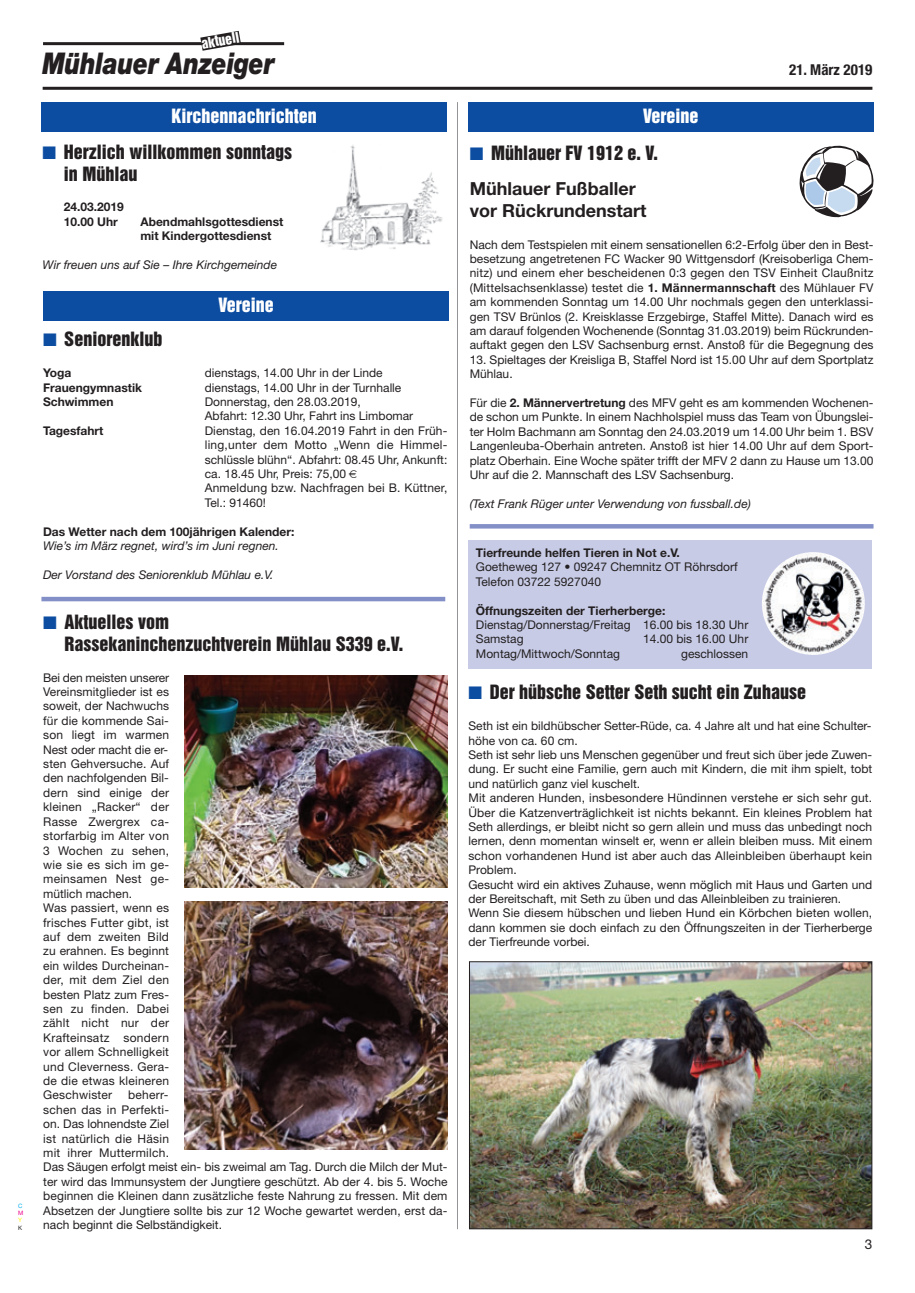
<style>
.page{position:relative;width:915px;height:1293px;background:#fff}
.page>*{position:absolute;margin:0;border:0;box-sizing:border-box;transform-origin:0 0}
.t1{font:italic 900 30px "Helvetica Neue";letter-spacing:-.01em;color:#231f20;scale:.8 1}
.t2{font:18px/22.4px "Helvetica Inserat";color:#231f20}
.t3{font:700 18px/21.6px "Helvetica Neue";color:#231f20}
.t4{font:18px "Helvetica Inserat";color:#fff}
.t5{font:700 condensed 15px "Helvetica Neue";color:#231f20}
.t6{font:13.5px "Helvetica Inserat";color:#fff}
.t7{font:13.5px "Helvetica Neue";color:#231f20}
.t8{font:12px/14.4px "Helvetica Neue";color:#231f20}
.t9{font:12px/14.4px "Helvetica Neue";letter-spacing:.02em;color:#231f20}
.t10{font:700 12px/14.4px "Helvetica Neue";color:#231f20}
.t11{font:italic 12px "Helvetica Neue";color:#231f20}
.t12{font:6px "Helvetica Neue";color:#00aeef}
.t13{font:6px "Helvetica Neue";color:#ed028c}
.t14{font:6px "Helvetica Neue";color:#fff101}
.t15{font:6px "Helvetica Neue";color:#231f20}
.s1{color:#0d4da1}
.s2{font-weight:700}
</style>
<div class="page">
<hr style="left:43px;top:42px;width:241px;height:3px;background:#231f20">
<svg style="left:200px;top:31px;width:41px;height:20px"></svg>
<hr style="left:43px;top:87px;width:829px;height:3px;background:#231f20">
<img style="left:320px;top:145px;width:123px;height:106px">
<div style="left:41px;top:102px;width:405px;height:30px;background:#0d4da1"></div>
<div style="left:43px;top:291px;width:405px;height:30px;background:#0d4da1"></div>
<svg style="left:799px;top:145px;width:75px;height:73px"></svg>
<div style="left:468px;top:102px;width:405px;height:30px;background:#0d4da1"></div>
<div style="left:468px;top:541px;width:404px;height:128px;background:#c7cbe6"></div>
<img style="left:761px;top:552px;width:103px;height:103px;border-radius:50%">
<img style="left:471px;top:963px;width:398px;height:264px">
<div style="left:469px;top:961px;width:402px;height:268px;border:1px solid #231f20"></div>
<img style="left:184px;top:901px;width:264px;height:248px">
<img style="left:184px;top:676px;width:264px;height:211px">
<hr style="left:41px;top:597px;width:404px;height:4px;background:#838fc7">
<hr style="left:469px;top:524px;width:404px;height:4px;background:#838fc7">
<hr style="left:457px;top:102px;width:1px;height:1127px;background:#939598">
<p class="t12" style="left:18px;top:1203px;width:6px">C</p>
<p class="t13" style="left:18px;top:1211px;width:7px">M</p>
<p class="t14" style="left:18px;top:1218px;width:5px">Y</p>
<p class="t15" style="left:18px;top:1225px;width:6px">K</p>
<p class="t6" style="left:201px;top:38px;width:40px;rotate:-10deg">aktuell</p>
<h1 class="t1" style="left:43px;top:52px;width:291px">Mühlauer Anzeiger</h1>
<h2 class="t4" style="left:171px;top:109px;width:147px">Kirchennachrichten</h2>
<h2 class="t2" style="left:64px;top:142px;width:230px;text-indent:-21px"><span class="s1">■</span> Herzlich willkommen sonntags in Mühlau</h2>
<p class="t10" style="left:64px;top:201px;width:62px">24.03.2019<br>10.00 Uhr</p>
<p class="t10" style="left:140px;top:215px;width:144px">Abendmahlsgottesdienst mit Kindergottesdienst</p>
<p class="t11" style="left:43px;top:260px;width:236px">Wir freuen uns auf Sie – Ihre Kirchgemeinde</p>
<h2 class="t4" style="left:218px;top:298px;width:57px">Vereine</h2>
<h2 class="t2" style="left:43px;top:329px;width:121px"><span class="s1">■</span> Seniorenklub</h2>
<p class="t10" style="left:43px;top:367px;width:30px">Yoga</p>
<p class="t8" style="left:205px;top:367px;width:179px">dienstags, 14.00 Uhr in der Linde</p>
<p class="t10" style="left:43px;top:381px;width:100px">Frauengymnastik</p>
<p class="t8" style="left:205px;top:381px;width:198px">dienstags, 14.00 Uhr in der Turnhalle</p>
<p class="t10" style="left:43px;top:396px;width:72px">Schwimmen</p>
<p class="t8" style="left:205px;top:396px;width:210px">Donnerstag, den 28.03.2019,<br>Abfahrt: 12.30 Uhr, Fahrt ins Limbomar</p>
<p class="t10" style="left:43px;top:424px;width:62px">Tagesfahrt</p>
<p class="t8" style="left:205px;top:424px;width:244px">Dienstag, den 16.04.2019 Fahrt in den Früh&shy;ling,unter dem Motto „Wenn die Himmel&shy;schlüssle blühn“. Abfahrt: 08.45 Uhr, Ankunft: ca. 18.45 Uhr, Preis: 75,00<br>Anmeldung bzw. Nachfragen bei B. Küttner, Tel.: 91460!</p>
<p class="t10" style="left:43px;top:525px;width:253px">Das Wetter nach dem 100jährigen Kalender:</p>
<p class="t11" style="left:43px;top:541px;width:237px">Wie’s im März regnet, wird’s im Juni regnen.</p>
<p class="t11" style="left:43px;top:570px;width:232px">Der Vorstand des Seniorenklub Mühlau e.V.</p>
<h2 class="t2" style="left:64px;top:612px;width:340px;text-indent:-21px"><span class="s1">■</span> Aktuelles vom<br>Rassekaninchenzuchtverein Mühlau S339 e.V.</h2>
<p class="t9" style="left:43px;top:671px;width:127px">Bei den meisten unserer<br>Vereinsmitglieder ist es soweit, der Nachwuchs für die kommende Sai&shy;son liegt im warmen<br>Nest oder macht die er&shy;sten Gehversuche. Auf den nachfolgenden Bil&shy;dern sind einige der kleinen „Racker“ der<br>Rasse Zwergrex ca&shy;storfarbig im Alter von<br>3 Wochen zu sehen, wie sie es sich im ge&shy;meinsamen Nest ge&shy;mütlich machen.<br>Was passiert, wenn es frisches Futter gibt, ist auf dem zweiten Bild zu erahnen. Es beginnt ein wildes Durcheinan&shy;der, mit dem Ziel den besten Platz zum Fres&shy;sen zu finden. Dabei zählt nicht nur der<br>Krafteinsatz sondern vor allem Schnelligkeit und Cleverness. Gera&shy;de die etwas kleineren<br>Geschwister</p>
<p class="t8" style="left:43px;top:1089px;width:405px;text-indent:85px">beherr-<br>schen das in Perfekti-<br>on. Das lohnendste Ziel<br>ist natürlich die Häsin<br>mit ihrer Muttermilch.<br>Das Säugen erfolgt meist ein- bis zweimal am Tag. Durch die Milch der Mut&shy;ter wird das Immunsystem der Jungtiere geschützt. Ab der 4. bis 5. Woche beginnen die Kleinen dann zusätzliche feste Nahrung zu fressen. Mit dem Absetzen der Jungtiere sollte bis zur 12 Woche gewartet werden, erst da&shy;nach beginnt die Selbständigkeit.</p>
<h2 class="t4" style="left:642px;top:109px;width:57px">Vereine</h2>
<p class="t5" style="left:789px;top:65px;width:85px">21. März 2019</p>
<h2 class="t2" style="left:469px;top:143px;width:190px"><span class="s1">■</span> Mühlauer FV 1912 e. V.</h2>
<h2 class="t3" style="left:469px;top:180px;width:178px">Mühlauer Fußballer vor Rückrundenstart</h2>
<p class="t8" style="left:469px;top:238px;width:405px;text-align:justify">Nach dem Testspielen mit einem sensationellen 6:2-Erfolg über den in Best&shy;besetzung angetretenen FC Wacker 90 Wittgensdorf (Kreisoberliga Chem&shy;nitz) und einem eher bescheidenen 0:3 gegen den TSV Einheit Claußnitz (Mittelsachsenklasse) testet die <span class="s2">1. Männermannschaft</span> des Mühlauer FV am kommenden Sonntag um 14.00 Uhr nochmals gegen den unterklassi&shy;gen TSV Brünlos (2. Kreisklasse Erzgebirge, Staffel Mitte). Danach wird es am darauf folgenden Wochenende (Sonntag 31.03.2019) beim Rückrunden&shy;auftakt gegen den LSV Sachsenburg ernst. Anstoß für die Begegnung des</p>
<p class="t8" style="left:469px;top:353px;width:405px">13. Spieltages der Kreisliga B, Staffel Nord ist 15.00 Uhr auf dem Sportplatz<br>Mühlau.</p>
<p class="t8" style="left:469px;top:397px;width:405px;text-align:justify">Für die <span class="s2">2. Männervertretung</span> des MFV geht es am kommenden Wochenen&shy;de schon um Punkte. In einem Nachholspiel muss das Team von Übungslei&shy;ter Holm Bachmann am Sonntag den 24.03.2019 um 14.00 Uhr beim 1. BSV Langenleuba-Oberhain antreten. Anstoß ist hier 14.00 Uhr auf dem Sport&shy;platz Oberhain. Eine Woche später trifft der MFV 2 dann zu Hause um 13.00<br>Uhr auf die 2. Mannschaft des LSV Sachsenburg.</p>
<p class="t11" style="left:469px;top:499px;width:282px">(Text Frank Rüger unter Verwendung von fussball.de)</p>
<p class="t10" style="left:476px;top:546px;width:205px">Tierfreunde helfen Tieren in Not e.V.</p>
<p class="t8" style="left:476px;top:561px;width:263px">Goetheweg 127 • 09247 Chemnitz OT Röhrsdorf<br>Telefon 03722 5927040</p>
<p class="t10" style="left:476px;top:604px;width:191px">Öffnungszeiten der Tierherberge:</p>
<p class="t8" style="left:476px;top:618px;width:274px">Dienstag/Donnerstag/Freitag 16.00 bis 18.30 Uhr<br>Samstag</p>
<p class="t8" style="left:643px;top:633px;width:107px">14.00 bis 16.00 Uhr</p>
<p class="t8" style="left:476px;top:647px;width:146px">Montag/Mittwoch/Sonntag</p>
<p class="t8" style="left:681px;top:647px;width:69px">geschlossen</p>
<h2 class="t2" style="left:468px;top:682px;width:339px"><span class="s1">■</span> Der hübsche Setter Seth sucht ein Zuhause</h2>
<p class="t8" style="left:468px;top:720px;width:405px">Seth ist ein bildhübscher Setter-Rüde, ca. 4 Jahre alt und hat eine Schulter&shy;höhe von ca. 60 cm.<br>Seth ist sehr lieb uns Menschen gegenüber und freut sich über jede Zuwen&shy;dung. Er sucht eine Familie, gern auch mit Kindern, die mit ihm spielt, tobt und natürlich ganz viel kuschelt.<br>Mit anderen Hunden, insbesondere Hündinnen verstehe er sich sehr gut.<br>Über die Katzenverträglichkeit ist nichts bekannt. Ein kleines Problem hat Seth allerdings, er bleibt nicht so gern allein und muss das unbedingt noch lernen, denn momentan winselt er, wenn er allein bleiben muss. Mit einem schon vorhandenen Hund ist aber auch das Alleinbleiben überhaupt kein Problem.<br>Gesucht wird ein aktives Zuhause, wenn möglich mit Haus und Garten und der Bereitschaft, mit Seth zu üben und das Alleinbleiben zu trainieren.<br>Wenn Sie diesem hübschen und lieben Hund ein Körbchen bieten wollen, dann kommen sie doch einfach zu den Öffnungszeiten in der Tierherberge der Tierfreunde vorbei.</p>
<p class="t7" style="left:864px;top:1239px;width:9px">3</p>
</div>
